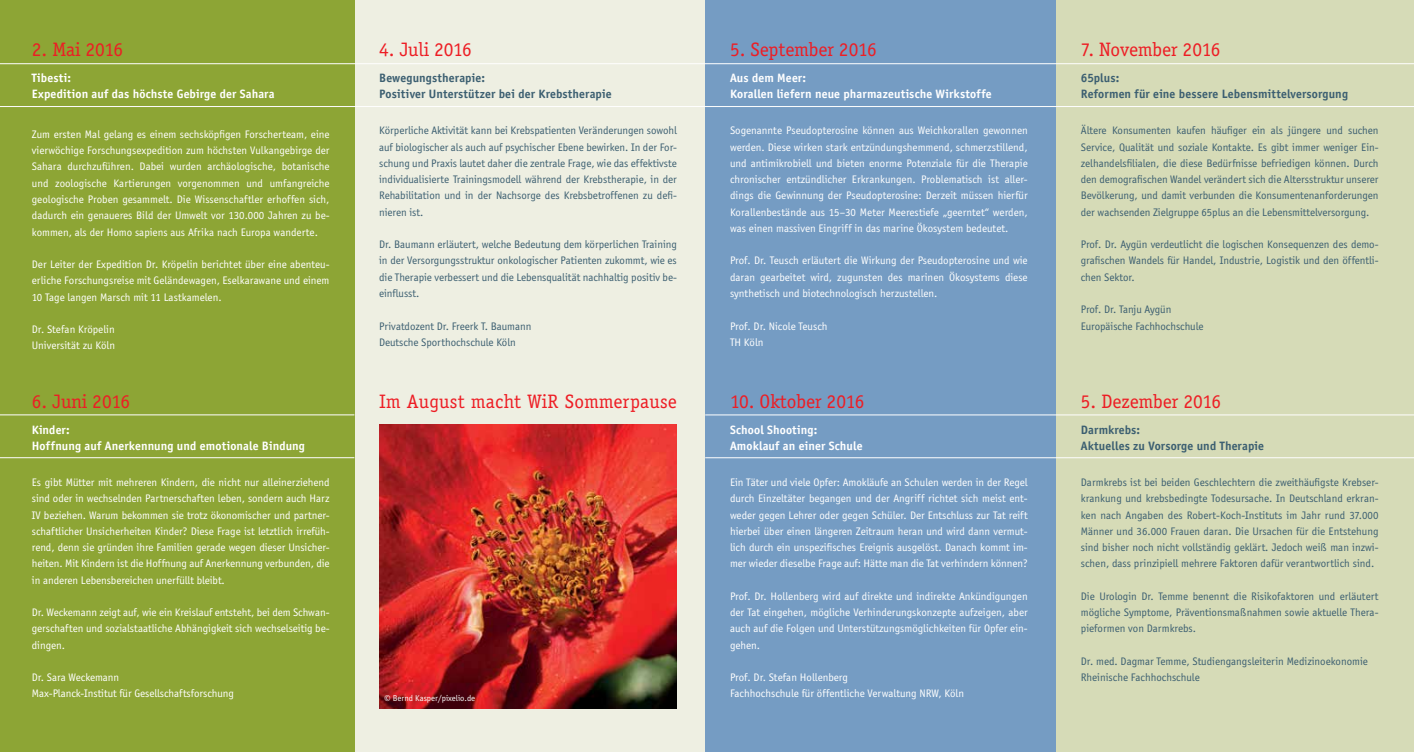
<style>
.page{position:relative;width:1414px;height:752px;background:#fff}
.page>*{position:absolute;margin:0;border:0;box-sizing:border-box;transform-origin:0 0}
.t1{font:20px "Officina Ser Itc T";color:#ed1d24}
.t2{font:700 12.5px/16.2px "Officina San Itc T";letter-spacing:.01em;color:#fff}
.t3{font:700 12.5px/16.2px "Officina San Itc T";letter-spacing:.01em;color:#3c5f71}
.t4{font:11.25px/16.2px "Officina San Itc T";color:#fff;text-align:justify}
.t5{font:11.25px/16.2px "Officina San Itc T";letter-spacing:-.005em;color:#3c5f71;text-align:justify}
.t6{font:8.75px "Officina San Itc T";color:#fff}
</style>
<div class="page">
<div style="left:1056px;top:0;width:358px;height:751px;background:#d6dbb7"></div>
<div style="left:354px;top:0;width:351px;height:751px;background:#eeefe2"></div>
<div style="left:0;top:0;width:354px;height:751px;background:#8da535"></div>
<div style="left:705px;top:0;width:351px;height:751px;background:#759cc3"></div>
<img style="left:379px;top:424px;width:298px;height:284px">
<hr style="left:0;top:457px;width:354px;height:1px;background:#fff">
<hr style="left:0;top:414px;width:354px;height:1px;background:#fff">
<hr style="left:705px;top:457px;width:709px;height:1px;background:#fff">
<hr style="left:705px;top:414px;width:709px;height:1px;background:#fff">
<hr style="left:0;top:106px;width:1414px;height:1px;background:#fff">
<hr style="left:0;top:63px;width:1414px;height:1px;background:#fff">
<h1 class="t1" style="left:32px;top:39px;width:93px">2. Mai 2016</h1>
<p class="t2" style="left:32px;top:70px;width:244px">Tibesti:<br>Expedition auf das höchste Gebirge der Sahara</p>
<p class="t4" style="left:32px;top:126px;width:299px">Zum ersten Mal gelang es einem sechsköpfigen Forscherteam, eine vierwöchige Forschungsexpedition zum höchsten Vulkangebirge der Sahara durchzuführen. Dabei wurden archäologische, botanische und zoologische Kartierungen vorgenommen und umfangreiche geologische Proben gesammelt. Die Wissenschaftler erhoffen sich, dadurch ein genaueres Bild der Umwelt vor 130.000 Jahren zu be&shy;kommen, als der Homo sapiens aus Afrika nach Europa wanderte.</p>
<p class="t4" style="left:32px;top:256px;width:299px">Der Leiter der Expedition Dr. Kröpelin berichtet über eine abenteu&shy;erliche Forschungsreise mit Geländewagen, Eselkarawane und einem 10 Tage langen Marsch mit 11 Lastkamelen.</p>
<p class="t4" style="left:32px;top:321px;width:85px">Dr. Stefan Kröpelin<br>Universität zu Köln</p>
<h1 class="t1" style="left:379px;top:39px;width:94px">4. Juli 2016</h1>
<p class="t3" style="left:379px;top:70px;width:234px">Bewegungstherapie:<br>Positiver Unterstützer bei der Krebstherapie</p>
<p class="t5" style="left:379px;top:122px;width:299px">Körperliche Aktivität kann bei Krebspatienten Veränderungen sowohl auf biologischer als auch auf psychischer Ebene bewirken. In der For&shy;schung und Praxis lautet daher die zentrale Frage, wie das effektivste individualisierte Trainingsmodell während der Krebstherapie, in der Rehabilitation und in der Nachsorge des Krebsbetroffenen zu defi&shy;nieren ist.</p>
<p class="t5" style="left:379px;top:236px;width:299px">Dr. Baumann erläutert, welche Bedeutung dem körperlichen Training in der Versorgungsstruktur onkologischer Patienten zukommt, wie es die Therapie verbessert und die Lebensqualität nachhaltig positiv be&shy;einflusst.</p>
<p class="t5" style="left:379px;top:317px;width:154px">Privatdozent Dr. Freerk T. Baumann<br>Deutsche Sporthochschule Köln</p>
<h1 class="t1" style="left:730px;top:39px;width:148px">5. September 2016</h1>
<p class="t2" style="left:730px;top:70px;width:263px">Aus dem Meer:<br>Korallen liefern neue pharmazeutische Wirkstoffe</p>
<p class="t4" style="left:730px;top:122px;width:299px">Sogenannte Pseudopterosine können aus Weichkorallen gewonnen werden. Diese wirken stark entzündungshemmend, schmerzstillend, und antimikrobiell und bieten enorme Potenziale für die Therapie chronischer entzündlicher Erkrankungen. Problematisch ist aller&shy;dings die Gewinnung der Pseudopterosine: Derzeit müssen hierfür Korallenbestände aus 15–30 Meter Meerestiefe „geerntet“ werden, was einen massiven Eingriff in das marine Ökosystem bedeutet.</p>
<p class="t4" style="left:730px;top:252px;width:299px">Prof. Dr. Teusch erläutert die Wirkung der Pseudopterosine und wie daran gearbeitet wird, zugunsten des marinen Ökosystems diese synthetisch und biotechnologisch herzustellen.</p>
<p class="t4" style="left:730px;top:317px;width:99px">Prof. Dr. Nicole Teusch<br>TH Köln</p>
<h1 class="t1" style="left:1081px;top:39px;width:141px">7. November 2016</h1>
<p class="t3" style="left:1081px;top:70px;width:269px">65plus:<br>Reformen für eine bessere Lebensmittelversorgung</p>
<p class="t5" style="left:1081px;top:122px;width:299px">Ältere Konsumenten kaufen häufiger ein als jüngere und suchen Service, Qualität und soziale Kontakte. Es gibt immer weniger Ein&shy;zelhandelsfilialen, die diese Bedürfnisse befriedigen können. Durch den demografischen Wandel verändert sich die Altersstruktur unserer Bevölkerung, und damit verbunden die Konsumentenanforderungen der wachsenden Zielgruppe 65plus an die Lebensmittelversorgung.</p>
<p class="t5" style="left:1081px;top:236px;width:299px">Prof. Dr. Aygün verdeutlicht die logischen Konsequenzen des demo&shy;grafischen Wandels für Handel, Industrie, Logistik und den öffentli&shy;chen Sektor.</p>
<p class="t5" style="left:1081px;top:301px;width:124px">Prof. Dr. Tanju Aygün<br>Europäische Fachhochschule</p>
<h1 class="t1" style="left:32px;top:389px;width:100px">6. Juni 2016</h1>
<p class="t2" style="left:32px;top:421px;width:275px">Kinder:<br>Hoffnung auf Anerkennung und emotionale Bindung</p>
<p class="t4" style="left:32px;top:474px;width:299px">Es gibt Mütter mit mehreren Kindern, die nicht nur alleinerziehend sind oder in wechselnden Partnerschaften leben, sondern auch Harz IV beziehen. Warum bekommen sie trotz ökonomischer und partner&shy;schaftlicher Unsicherheiten Kinder? Diese Frage ist letztlich irrefüh&shy;rend, denn sie gründen ihre Familien gerade wegen dieser Unsicher&shy;heiten. Mit Kindern ist die Hoffnung auf Anerkennung verbunden, die in anderen Lebensbereichen unerfüllt bleibt.</p>
<p class="t4" style="left:32px;top:604px;width:299px">Dr. Weckemann zeigt auf, wie ein Kreislauf entsteht, bei dem Schwan&shy;gerschaften und sozialstaatliche Abhängigkeit sich wechselseitig be&shy;dingen.</p>
<p class="t4" style="left:32px;top:669px;width:203px">Dr. Sara Weckemann<br>Max-Planck-Institut für Gesellschaftsforschung</p>
<h1 class="t1" style="left:379px;top:389px;width:299px">Im August macht WiR Sommerpause</h1>
<p class="t6" style="left:384px;top:692px;width:92px">© Bernd Kasper/pixelio.de</p>
<h1 class="t1" style="left:730px;top:389px;width:136px">10. Oktober 2016</h1>
<p class="t2" style="left:730px;top:421px;width:134px">School Shooting:<br>Amoklauf an einer Schule</p>
<p class="t4" style="left:730px;top:474px;width:299px">Ein Täter und viele Opfer: Amokläufe an Schulen werden in der Regel durch Einzeltäter begangen und der Angriff richtet sich meist ent&shy;weder gegen Lehrer oder gegen Schüler. Der Entschluss zur Tat reift hierbei über einen längeren Zeitraum heran und wird dann vermut&shy;lich durch ein unspezifisches Ereignis ausgelöst. Danach kommt im&shy;mer wieder dieselbe Frage auf: Hätte man die Tat verhindern können?</p>
<p class="t4" style="left:730px;top:587px;width:299px">Prof. Dr. Hollenberg wird auf direkte und indirekte Ankündigungen der Tat eingehen, mögliche Verhinderungskonzepte aufzeigen, aber auch auf die Folgen und Unterstützungsmöglichkeiten für Opfer ein&shy;gehen.</p>
<p class="t4" style="left:730px;top:669px;width:235px">Prof. Dr. Stefan Hollenberg<br>Fachhochschule für öffentliche Verwaltung NRW, Köln</p>
<h1 class="t1" style="left:1081px;top:389px;width:142px">5. Dezember 2016</h1>
<p class="t3" style="left:1081px;top:421px;width:185px">Darmkrebs:<br>Aktuelles zu Vorsorge und Therapie</p>
<p class="t5" style="left:1081px;top:474px;width:299px">Darmkrebs ist bei beiden Geschlechtern die zweithäufigste Krebser&shy;krankung und krebsbedingte Todesursache. In Deutschland erkran&shy;ken nach Angaben des Robert-Koch-Instituts im Jahr rund 37.000<br>Männer und 36.000 Frauen daran. Die Ursachen für die Entstehung sind bisher noch nicht vollständig geklärt. Jedoch weiß man inzwi&shy;schen, dass prinzipiell mehrere Faktoren dafür verantwortlich sind.</p>
<p class="t5" style="left:1081px;top:587px;width:299px">Die Urologin Dr. Temme benennt die Risikofaktoren und erläutert mögliche Symptome, Präventionsmaßnahmen sowie aktuelle Thera&shy;pieformen von Darmkrebs.</p>
<p class="t5" style="left:1081px;top:652px;width:289px">Dr. med. Dagmar Temme, Studiengangsleiterin Medizinoekonomie<br>Rheinische Fachhochschule</p>
</div>
